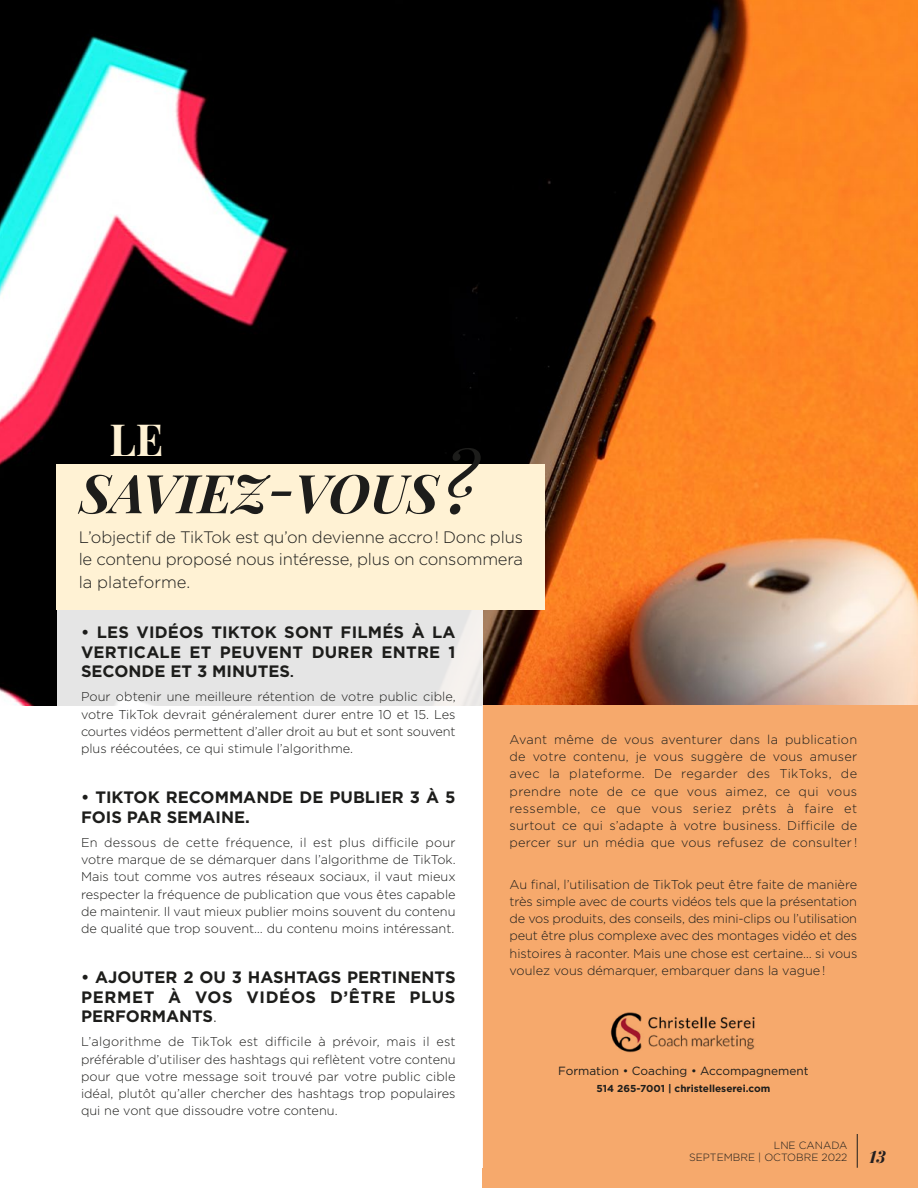
<style>
.page{position:relative;width:918px;height:1188px;background:#fff}
.page>*{position:absolute;margin:0;border:0;box-sizing:border-box;transform-origin:0 0}
.t1{font:italic 700 53.55px "Playfair Display";color:#1d1d1b}
.t2{font:700 43.5px "Playfair Display";color:#fff2d4}
.t3{font:italic 700 18px "Bodoni FLF";color:#1d1d1b}
.t4{font:300 16.65px/22.5px "Gotham";letter-spacing:-.01em;color:#1d1d1b;text-align:justify}
.t5{font:700 16.5px/19.5px "Gotham";color:#1d1d1b;text-align:justify}
.t6{font:300 12.75px/17.2px "Gotham";color:#1d1d1b;text-align:justify}
.t7{font:11.85px "Gotham";color:#1d1d1b}
.t8{font:300 10.5px/12px "Gotham";color:#1d1d1b}
.t9{font:700 10.05px "Gotham";color:#1d1d1b}
.s1{font-weight:400;font-size:83.55px}
.s2{font-size:12.75px}
.s3{font-weight:300}
.s4{font-family:"Bodoni FLF";font-weight:700;font-style:italic;font-size:18px;color:#231f20}
</style>
<div class="page">
<img style="left:0;top:0;width:918px;height:706px">
<div style="left:483px;top:706px;width:435px;height:482px;background:#f6a96c"></div>
<svg style="left:57px;top:610px;width:426px;height:558px"></svg>
<img style="left:610px;top:1012px;width:145px;height:41px">
<div style="left:57px;top:464px;width:488px;height:146px;background:#fff2d4"></div>
<hr style="left:857px;top:1134px;width:1px;height:34px;background:#1d1d1b">
<h2 class="t2" style="left:109px;top:406px;width:56px">LE</h2>
<h1 class="t1" style="left:79px;top:452px;width:400px">SAVIEZ-VOUS <span class="s1">?</span></h1>
<h3 class="t4" style="left:79px;top:525px;width:446px">L’objectif de TikTok est qu’on devienne accro ! Donc plus le contenu proposé nous intéresse, plus on consommera la plateforme.</h3>
<p class="t5" style="left:81px;top:623px;width:376px">• LES VIDÉOS TIKTOK SONT FILMÉS À LA VERTICALE ET PEUVENT DURER ENTRE 1<br>SECONDE ET 3 MINUTES<span class="s2">.</span></p>
<p class="t6" style="left:81px;top:688px;width:376px">Pour obtenir une meilleure rétention de votre public cible, votre TikTok devrait généralement durer entre 10 et 15. Les courtes vidéos permettent d’aller droit au but et sont souvent plus réécoutées, ce qui stimule l’algorithme.</p>
<p class="t5" style="left:81px;top:788px;width:376px">• TIKTOK RECOMMANDE DE PUBLIER 3 À 5<br>FOIS PAR SEMAINE.</p>
<p class="t6" style="left:81px;top:833px;width:376px">En dessous de cette fréquence, il est plus difficile pour votre marque de se démarquer dans l’algorithme de TikTok.<br>Mais tout comme vos autres réseaux sociaux, il vaut mieux respecter la fréquence de publication que vous êtes capable de maintenir. Il vaut mieux publier moins souvent du contenu de qualité que trop souvent… du contenu moins intéressant.</p>
<p class="t5" style="left:81px;top:968px;width:376px">• AJOUTER 2 OU 3 HASHTAGS PERTINENTS PERMET À VOS VIDÉOS D’ÊTRE PLUS PERFORMANTS<span class="s3">.</span></p>
<p class="t6" style="left:81px;top:1033px;width:376px">L’algorithme de TikTok est difficile à prévoir, mais il est préférable d’utiliser des hashtags qui reflètent votre contenu pour que votre message soit trouvé par votre public cible idéal, plutôt qu’aller chercher des hashtags trop populaires qui ne vont que dissoudre votre contenu.</p>
<p class="t6" style="left:510px;top:730px;width:349px">Avant même de vous aventurer dans la publication de votre contenu, je vous suggère de vous amuser avec la plateforme. De regarder des TikToks, de prendre note de ce que vous aimez, ce qui vous ressemble, ce que vous seriez prêts à faire et surtout ce qui s’adapte à votre business. Difficile de percer sur un média que vous refusez de consulter !</p>
<p class="t6" style="left:510px;top:875px;width:349px">Au final, l’utilisation de TikTok peut être faite de manière très simple avec de courts vidéos tels que la présentation de vos produits, des conseils, des mini-clips ou l’utilisation peut être plus complexe avec des montages vidéo et des histoires à raconter. Mais une chose est certaine… si vous voulez vous démarquer, embarquer dans la vague !</p>
<p class="t7" style="left:558px;top:1063px;width:252px">Formation • Coaching • Accompagnement</p>
<p class="t9" style="left:597px;top:1082px;width:175px">514 265-7001 | christelleserei.com</p>
<p class="t8" style="left:689px;top:1139px;width:198px;text-indent:85px">LNE CANADA<br>SEPTEMBRE | OCTOBRE 2022 <span class="s4">13</span></p>
<h3 class="t3" style="left:867px;top:1141px;width:22px">69</h3>
</div>
